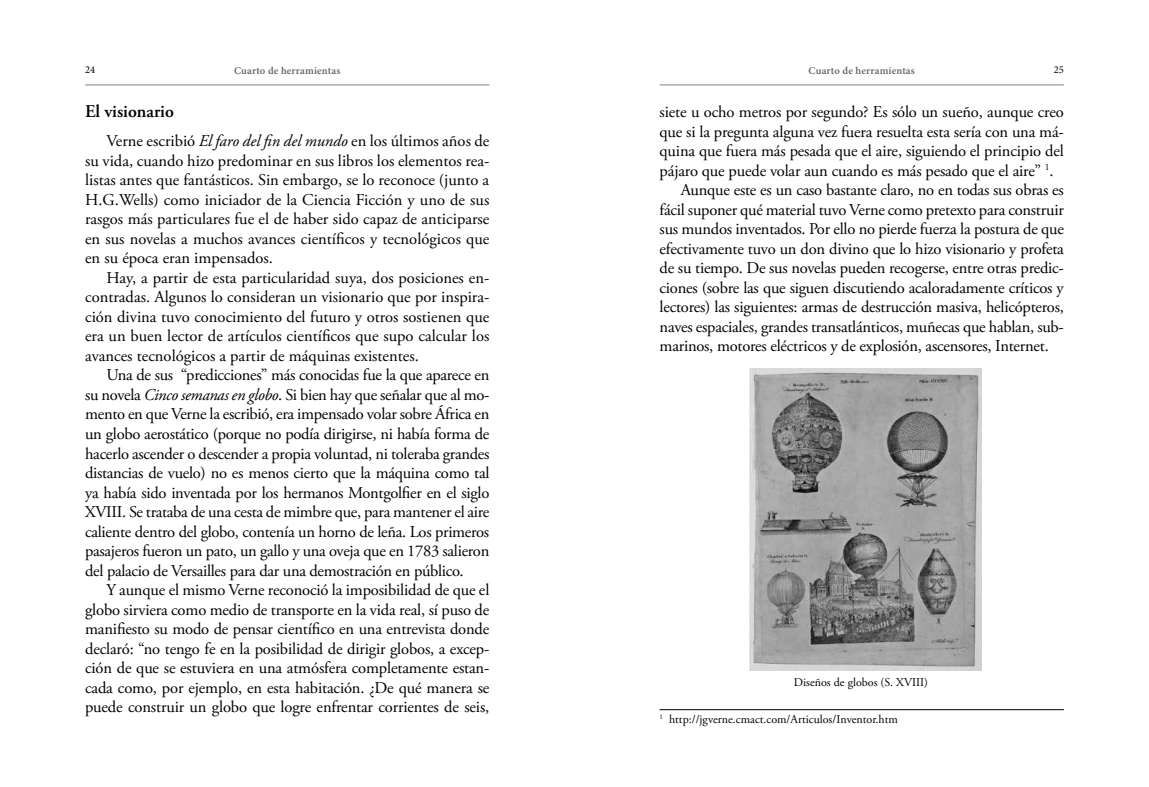
<style>
.page{position:relative;width:1149px;height:787px;background:#fff}
.page>*{position:absolute;margin:0;border:0;box-sizing:border-box;transform-origin:0 0}
.t1{font:600 18px "Adobe Garamond Pro";color:#000}
.t2{font:16.5px/19.5px "Adobe Garamond Pro";letter-spacing:-.015em;color:#000;text-align:justify}
.t3{font:12px "Adobe Garamond Pro";color:#000}
.t4{font:600 10.5px "Minion Pro";letter-spacing:.015em;color:#636466}
.t5{font:10.5px "Minion Pro";color:#000}
.s1{font-style:italic}
</style>
<div class="page">
<hr style="left:659px;top:85px;width:404px;height:1px;background:#808285">
<hr style="left:85px;top:85px;width:404px;height:1px;background:#808285">
<hr style="left:659px;top:709px;width:404px;height:1px;background:#000">
<img style="left:749px;top:368px;width:232px;height:302px">
<p class="t5" style="left:85px;top:64px;width:12px">24</p>
<p class="t4" style="left:234px;top:64px;width:108px">Cuarto de herramientas</p>
<p class="t4" style="left:808px;top:64px;width:108px">Cuarto de herramientas</p>
<p class="t5" style="left:1053px;top:64px;width:12px">25</p>
<p class="t1" style="left:85px;top:101px;width:90px">El visionario</p>
<p class="t2" style="left:85px;top:132px;width:405px;text-indent:21px">Verne escribió <span class="s1">El faro del fin del mundo</span> en los últimos años de su vida, cuando hizo predominar en sus libros los elementos rea&shy;listas antes que fantásticos. Sin embargo, se lo reconoce (junto a H.G.Wells) como iniciador de la Ciencia Ficción y uno de sus rasgos más particulares fue el de haber sido capaz de anticiparse en sus novelas a muchos avances científicos y tecnológicos que en su época eran impensados.</p>
<p class="t2" style="left:85px;top:268px;width:405px;text-indent:21px">Hay, a partir de esta particularidad suya, dos posiciones en&shy;contradas. Algunos lo consideran un visionario que por inspira&shy;ción divina tuvo conocimiento del futuro y otros sostienen que era un buen lector de artículos científicos que supo calcular los avances tecnológicos a partir de máquinas existentes.</p>
<p class="t2" style="left:85px;top:366px;width:406px;text-indent:21px">Una de sus “predicciones” más conocidas fue la que aparece en su novela <span class="s1">Cinco semanas en globo</span>. Si bien hay que señalar que al mo&shy;mento en que Verne la escribió, era impensado volar sobre África en un globo aerostático (porque no podía dirigirse, ni había forma de hacerlo ascender o descender a propia voluntad, ni toleraba grandes distancias de vuelo) no es menos cierto que la máquina como tal ya había sido inventada por los hermanos Montgolfier en el siglo XVIII. Se trataba de una cesta de mimbre que, para mantener el aire caliente dentro del globo, contenía un horno de leña. Los primeros pasajeros fueron un pato, un gallo y una oveja que en 1783 salieron del palacio de Versailles para dar una demostración en público.</p>
<p class="t2" style="left:85px;top:580px;width:405px;text-indent:21px">Y aunque el mismo Verne reconoció la imposibilidad de que el globo sirviera como medio de transporte en la vida real, sí puso de manifiesto su modo de pensar científico en una entrevista donde declaró: “no tengo fe en la posibilidad de dirigir globos, a excep&shy;ción de que se estuviera en una atmósfera completamente estan&shy;cada como, por ejemplo, en esta habitación. ¿De qué manera se puede construir un globo que logre enfrentar corrientes de seis,</p>
<p class="t2" style="left:659px;top:103px;width:405px">siete u ocho metros por segundo? Es sólo un sueño, aunque creo</p>
<p class="t2" style="left:659px;top:122px;width:405px">que si la pregunta alguna vez fuera resuelta esta sería con una má-</p>
<p class="t2" style="left:659px;top:142px;width:405px">quina que fuera más pesada que el aire, siguiendo el principio del</p>
<p class="t2" style="left:659px;top:161px;width:395px">pájaro que puede volar aun cuando es más pesado que el aire” <sup>1</sup>.</p>
<p class="t2" style="left:680px;top:181px;width:384px">Aunque este es un caso bastante claro, no en todas sus obras es</p>
<p class="t2" style="left:659px;top:200px;width:405px">fácil suponer qué material tuvo Verne como pretexto para construir</p>
<p class="t2" style="left:659px;top:220px;width:405px">sus mundos inventados. Por ello no pierde fuerza la postura de que</p>
<p class="t2" style="left:659px;top:239px;width:405px">efectivamente tuvo un don divino que lo hizo visionario y profeta</p>
<p class="t2" style="left:659px;top:259px;width:405px">de su tiempo. De sus novelas pueden recogerse, entre otras predic-</p>
<p class="t2" style="left:659px;top:278px;width:405px">ciones (sobre las que siguen discutiendo acaloradamente críticos y</p>
<p class="t2" style="left:659px;top:298px;width:405px">lectores) las siguientes: armas de destrucción masiva, helicópteros,</p>
<p class="t2" style="left:659px;top:317px;width:405px">naves espaciales, grandes transatlánticos, muñecas que hablan, sub-</p>
<p class="t2" style="left:659px;top:337px;width:390px">marinos, motores eléctricos y de explosión, ascensores, Internet.</p>
<p class="t3" style="left:793px;top:674px;width:136px">Diseños de globos (S. XVIII)</p>
<p class="t3" style="left:659px;top:712px;width:240px"><sup>1</sup> http://jgverne.cmact.com/Articulos/Inventor.htm</p>
</div>
